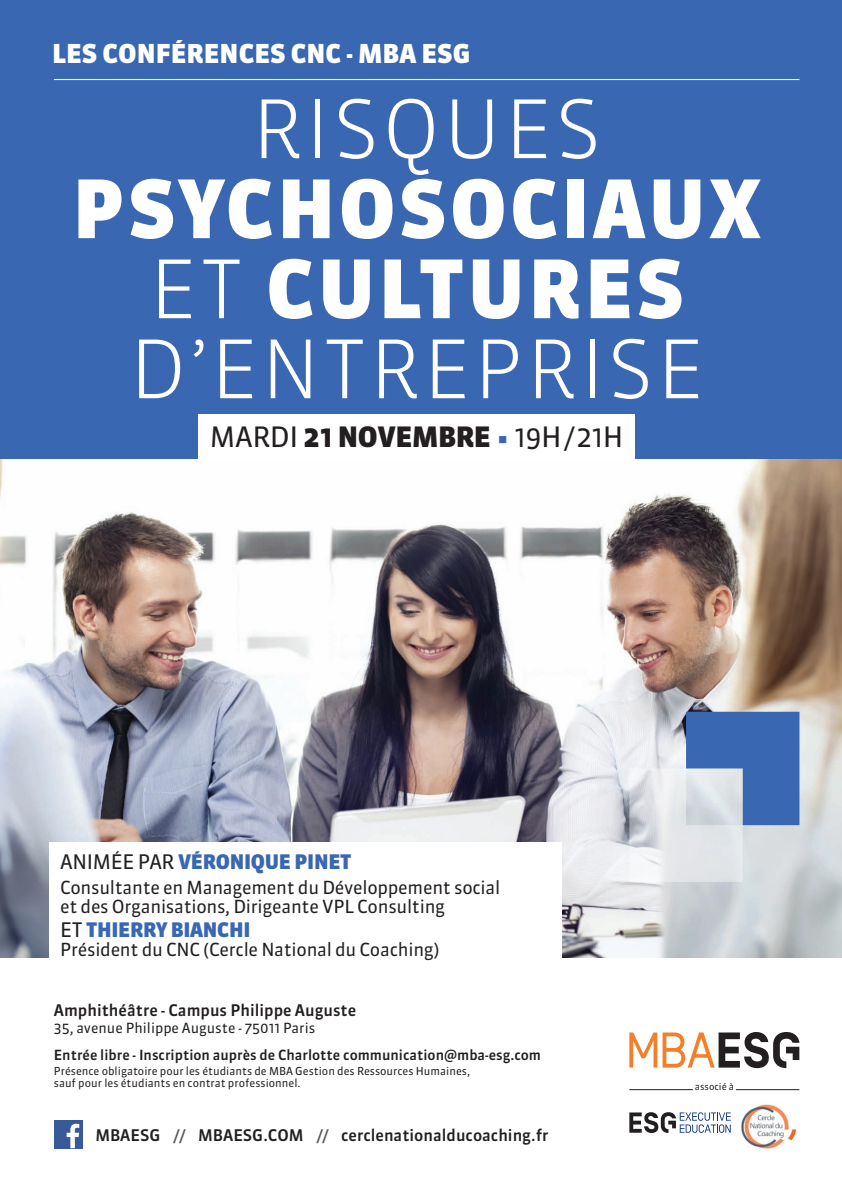
<style>
.page{position:relative;width:842px;height:1191px;background:#fff}
.page>*{position:absolute;margin:0;border:0;box-sizing:border-box;transform-origin:0 0}
.t1{font:300 80px/80px "Sanuk LF";letter-spacing:.04em;color:#fff;text-align:center}
.t2{font:28px "Sanuk";letter-spacing:-.015em;color:#231f20}
.t3{font:900 26px "Sanuk";color:#fff}
.t4{font:900 20px "Sanuk";letter-spacing:-.015em;color:#3967b2}
.t5{font:18px/19px "Sanuk";letter-spacing:-.015em;color:#231f20}
.Sites{font:500 16px "Sanuk";color:#231f20}
.Lieu_MBA{font:500 16px "Sanuk";color:#231f20}
.Inscription{font:500 14px "Sanuk";color:#231f20}
.Adresse_MBA{font:14px "Sanuk";color:#231f20}
.Présence{font:11px/12px "Sanuk";color:#231f20}
.t6{font:9.5px "Sanuk";color:#231f20}
.s1{font-family:"Sanuk";font-weight:900}
.s2{font-weight:900}
.s3{color:#3967b2}
.s4{font-weight:400;color:#231f20}
.s5{color:#57585a}
</style>
<div class="page">
<img style="left:0;top:458px;width:842px;height:499px">
<div style="left:0;top:0;width:842px;height:458px;background:#3967b2"></div>
<div style="left:199px;top:414px;width:436px;height:44px;background:#fff"></div>
<svg style="left:629px;top:711px;width:170px;height:171px;background:#a7b8d3"></svg>
<svg style="left:629px;top:1032px;width:170px;height:36px"></svg>
<div style="left:54px;top:1120px;width:28px;height:28px;background:#395a99"></div>
<svg style="left:67px;top:1123px;width:12px;height:25px"></svg>
<hr style="left:54px;top:79px;width:745px;height:1px;background:#fff">
<div style="left:49px;top:842px;width:512px;height:125px;background:#fff"></div>
<hr style="left:736px;top:1089px;width:63px;height:1px;background:#231f20">
<hr style="left:629px;top:1089px;width:64px;height:1px;background:#231f20">
<svg style="left:629px;top:1112px;width:102px;height:21px"></svg>
<img style="left:741px;top:1104px;width:56px;height:45px">
<p class="t3" style="left:52px;top:37px;width:420px">LES CONFÉRENCES CNC - MBA ESG</p>
<p class="t1" style="left:72px;top:89px;width:690px">RISQUES<br><span class="s1">PSYCHOSOCIAUX<br></span>ET <span class="s1">CULTURES<br></span>D’ENTREPRISE</p>
<p class="t2" style="left:210px;top:419px;width:415px">MARDI <span class="s2">21 NOVEMBRE</span> <span class="s3">•</span> 19H/21H</p>
<p class="t4" style="left:60px;top:849px;width:293px"><span class="s4">ANIMÉE PAR</span> VÉRONIQUE PINET</p>
<p class="t5" style="left:60px;top:877px;width:442px">Consultante en Management du Développement social et des Organisations, Dirigeante VPL Consulting</p>
<p class="t4" style="left:60px;top:917px;width:192px"><span class="s4">ET</span> THIERRY BIANCHI</p>
<p class="t5" style="left:60px;top:940px;width:381px">Président du CNC (Cercle National du Coaching)</p>
<p class="Lieu_MBA" style="left:54px;top:1000px;width:304px">Amphithéâtre - Campus Philippe Auguste</p>
<p class="Adresse_MBA" style="left:54px;top:1019px;width:263px">35, avenue Philippe Auguste - 75011 Paris</p>
<p class="Inscription" style="left:54px;top:1046px;width:489px">Entrée libre - Inscription auprès de Charlotte communication@mba-esg.com</p>
<p class="Présence" style="left:54px;top:1065px;width:418px">Présence obligatoire pour les étudiants de MBA Gestion des Ressources Humaines, sauf pour les étudiants en contrat professionnel.</p>
<p class="Sites" style="left:95px;top:1125px;width:455px">MBAESG <span class="s5">//</span> MBAESG.COM <span class="s5">//</span> cerclenationalducoaching.fr</p>
<p class="t6" style="left:695px;top:1080px;width:40px">associé à</p>
</div>
